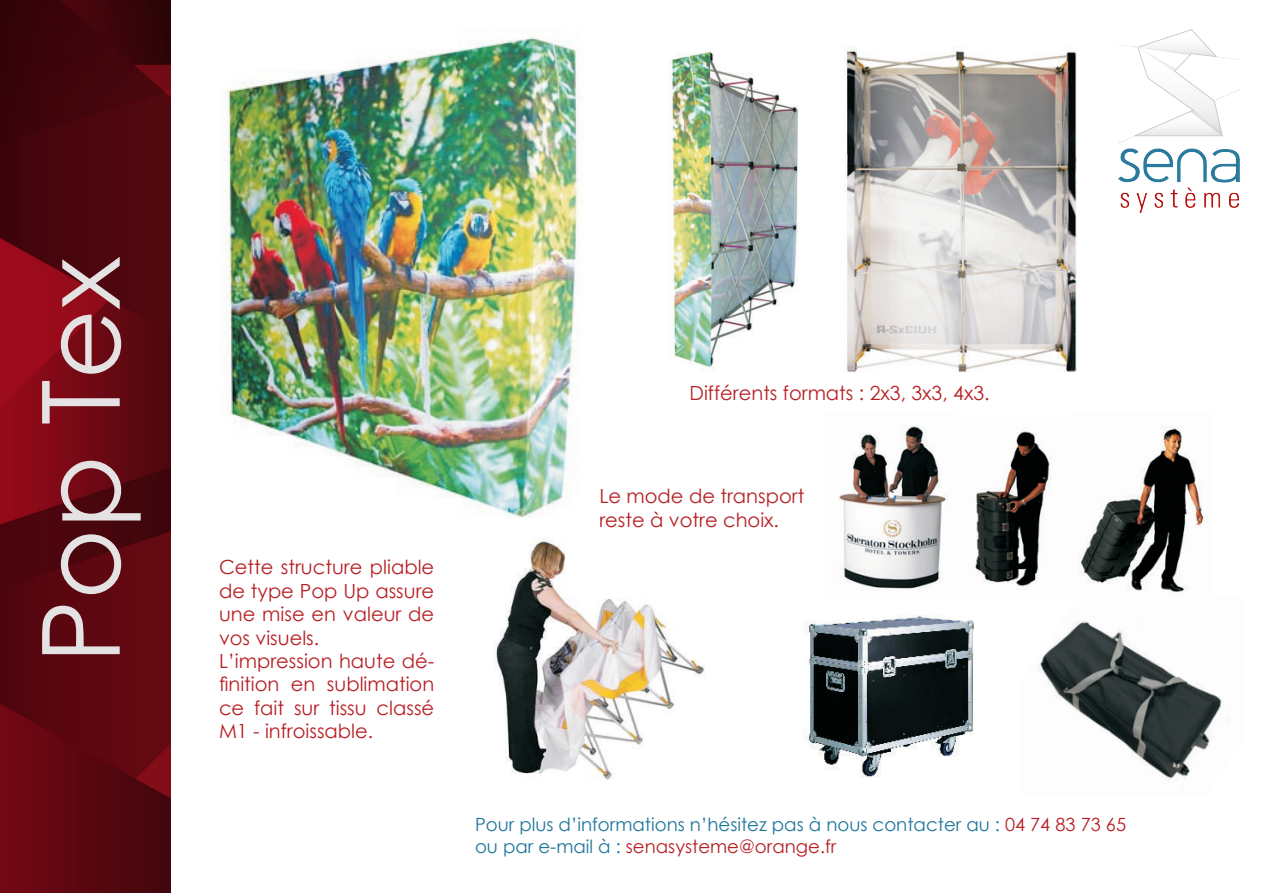
<style>
.page{position:relative;width:1263px;height:893px;background:#fff}
.page>*{position:absolute;margin:0;border:0;box-sizing:border-box;transform-origin:0 0}
.t1{font:108px "Century Gothic";color:#e5e2e3}
.t2{font:19.5px/23.4px "Century Gothic";color:#b71f24;text-align:justify}
.t3{font:18.15px "Century Gothic";color:#1e769b}
.t4{font:18.15px "Century Gothic";color:#b71f24}
.s1{color:#b71f24}
.s2{color:#1e769b}
</style>
<div class="page">
<img style="left:0;top:0;width:170px;height:893px">
<img style="left:1118px;top:30px;width:121px;height:182px">
<img style="left:495px;top:541px;width:210px;height:239px">
<img style="left:226px;top:37px;width:354px;height:481px">
<img style="left:669px;top:51px;width:130px;height:318px">
<img style="left:844px;top:47px;width:233px;height:325px">
<img style="left:839px;top:426px;width:368px;height:169px">
<img style="left:803px;top:616px;width:171px;height:161px">
<img style="left:1039px;top:619px;width:189px;height:162px">
<p class="t1" style="left:5px;top:663px;width:408px;rotate:-90deg">Pop Tex</p>
<p class="t2" style="left:219px;top:555px;width:217px">Cette structure pliable de type Pop Up assure une mise en valeur de vos visuels.</p>
<p class="t2" style="left:219px;top:649px;width:217px">L’impression haute dé&shy;finition en sublimation ce fait sur tissu classé M1 - infroissable.</p>
<p class="t2" style="left:689px;top:381px;width:302px">Différents formats : 2x3, 3x3, 4x3.</p>
<p class="t2" style="left:599px;top:484px;width:206px">Le mode de transport reste à votre choix.</p>
<p class="t3" style="left:475px;top:812px;width:653px">Pour plus d’informations n’hésitez pas à nous contacter au : <span class="s1">04 74 83 73 65</span></p>
<p class="t4" style="left:475px;top:834px;width:363px"><span class="s2">ou par e-mail à :</span> senasysteme@orange.fr</p>
</div>
